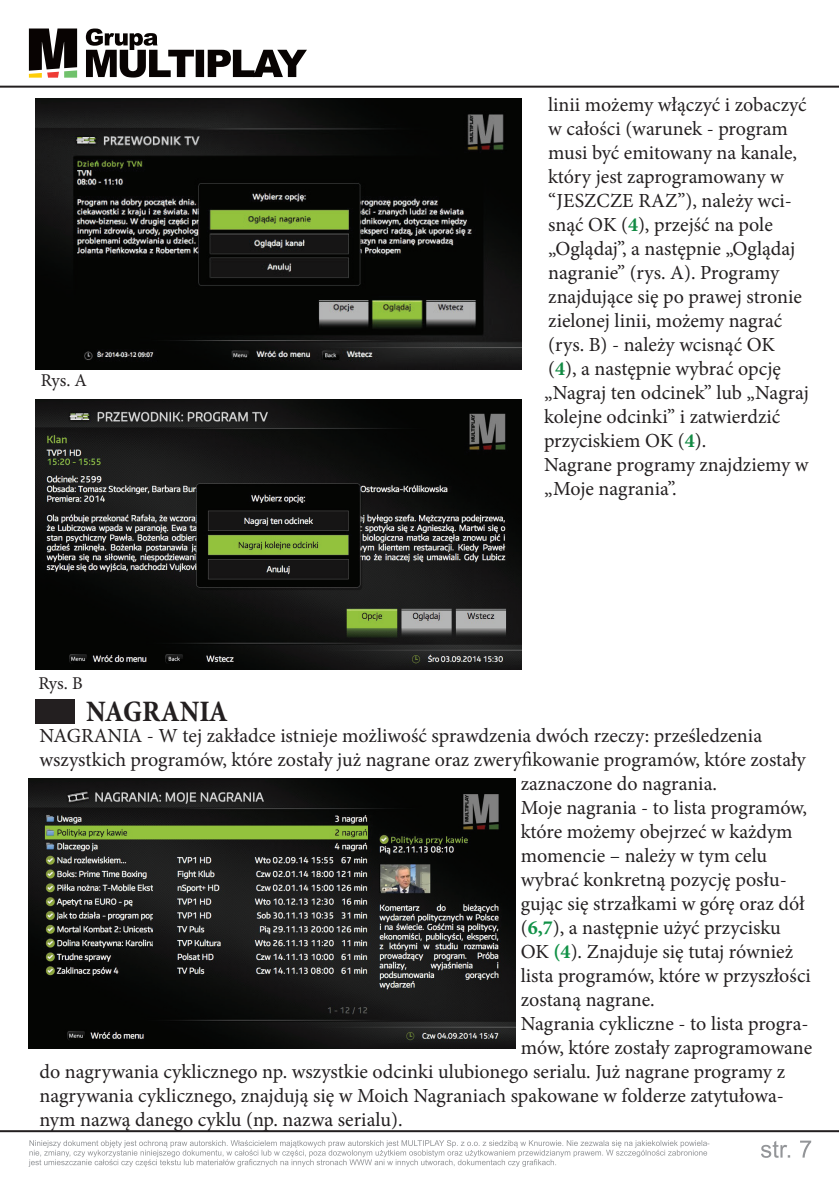
<style>
.page{position:relative;width:840px;height:1191px;background:#fff}
.page>*{position:absolute;margin:0;border:0;box-sizing:border-box;transform-origin:0 0}
.t1{font:700 condensed 30px "Minion Pro";color:#231f20}
.t2{font:20px/24px "Minion Pro";color:#231f20}
.t3{font:18px "Minion Pro";letter-spacing:-.015em;color:#231f20}
.t4{font:8px "Arial";color:#939598}
.s1{font-weight:700;color:#128a43}
.s2{font-weight:700;color:#109146}
</style>
<div class="page">
<svg style="left:86px;top:29px;width:221px;height:49px"></svg>
<svg style="left:29px;top:29px;width:48px;height:49px"></svg>
<hr style="left:1px;top:86px;width:837px;height:2px;background:#231f20">
<hr style="left:1px;top:1130px;width:837px;height:2px;background:#231f20">
<svg style="left:29px;top:1140px;width:677px;height:26px"></svg>
<svg style="left:761px;top:1140px;width:49px;height:17px"></svg>
<div style="left:35px;top:699px;width:40px;height:24px;background:#231f20"></div>
<img style="left:35px;top:99px;width:486px;height:270px">
<img style="left:35px;top:400px;width:486px;height:269px">
<svg style="left:522px;top:751px;width:9px;height:14px"></svg>
<img style="left:29px;top:778px;width:486px;height:270px">
<p class="t3" style="left:41px;top:368px;width:48px">Rys. A</p>
<p class="t3" style="left:38px;top:671px;width:46px">Rys. B</p>
<h1 class="t1" style="left:86px;top:690px;width:143px">NAGRANIA</h1>
<p class="t2" style="left:543px;top:93px;width:266px">linii możemy włączyć i zobaczyć w całości (warunek - program musi być emitowany na kanale, który jest zaprogramowany w “JESZCZE RAZ”), należy wci&shy;snąć OK (<span class="s1">4</span>), przejść na pole „Oglądaj”, a następnie „Oglądaj nagranie” (rys. A). Programy znajdujące się po prawej stronie zielonej linii, możemy nagrać (rys. B) - należy wcisnąć OK<br>(<span class="s1">4</span>), a następnie wybrać opcję „Nagraj ten odcinek” lub „Nagraj kolejne odcinki” i zatwierdzić przyciskiem OK (<span class="s1">4</span>).<br>Nagrane programy znajdziemy w „Moje nagrania”.</p>
<p class="t2" style="left:39px;top:723px;width:723px">NAGRANIA - W tej zakładce istnieje możliwość sprawdzenia dwóch rzeczy: prześledzenia</p>
<p class="t2" style="left:39px;top:747px;width:767px">wszystkich programów, które zostały już nagrane oraz zwery kowanie programów, które zostały</p>
<p class="t2" style="left:520px;top:771px;width:198px">zaznaczone do nagrania.</p>
<p class="t2" style="left:520px;top:795px;width:287px">Moje nagrania - to lista programów,</p>
<p class="t2" style="left:520px;top:819px;width:273px">które możemy obejrzeć w każdym</p>
<p class="t2" style="left:520px;top:843px;width:248px">momencie – należy w tym celu</p>
<p class="t2" style="left:520px;top:867px;width:267px">wybrać konkretną pozycję posłu-</p>
<p class="t2" style="left:520px;top:891px;width:285px">gując się strzałkami w górę oraz dół</p>
<p class="t2" style="left:520px;top:915px;width:261px">(<span class="s2">6,7</span>), a następnie użyć przycisku</p>
<p class="t2" style="left:520px;top:939px;width:274px">OK <span class="s2">(4</span>). Znajduje się tutaj również</p>
<p class="t2" style="left:520px;top:963px;width:291px">lista programów, które w przyszłości</p>
<p class="t2" style="left:520px;top:987px;width:135px">zostaną nagrane.</p>
<p class="t2" style="left:520px;top:1011px;width:289px">Nagrania cykliczne - to lista progra-</p>
<p class="t2" style="left:520px;top:1035px;width:293px">mów, które zostały zaprogramowane</p>
<p class="t2" style="left:39px;top:1059px;width:746px">do nagrywania cyklicznego np. wszystkie odcinki ulubionego serialu. Już nagrane programy z</p>
<p class="t2" style="left:39px;top:1083px;width:745px">nagrywania cyklicznego, znajdują się w Moich Nagraniach spakowane w folderze zatytułowa-</p>
<p class="t2" style="left:39px;top:1107px;width:364px">nym nazwą danego cyklu (np. nazwa serialu).</p>
<p class="t4" style="left:706px;top:1138px;width:4px">-</p>
</div>
